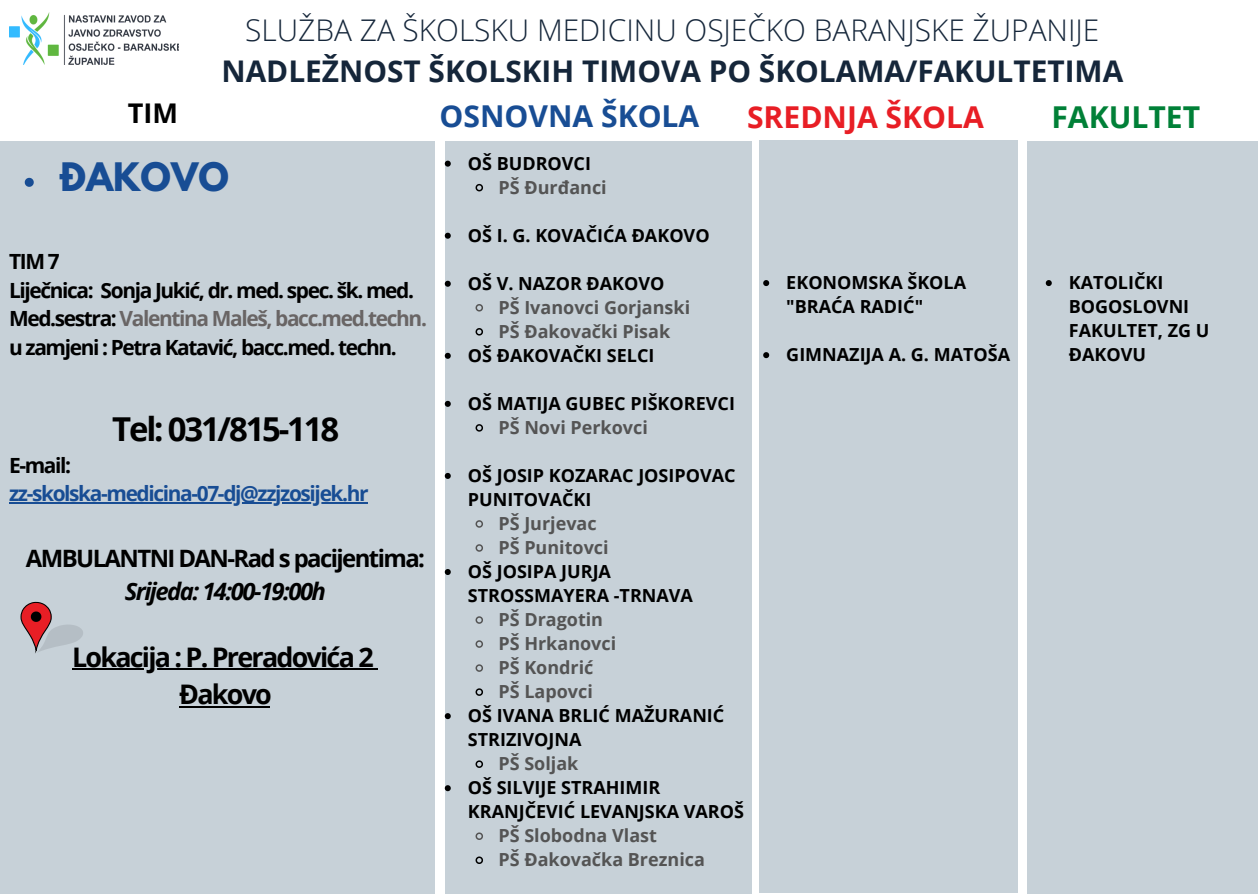
<style>
.page{position:relative;width:1258px;height:894px;background:#fff}
.page>*{position:absolute;margin:0;border:0;box-sizing:border-box;transform-origin:0 0}
.t1{font:700 34.8px "League Spartan";color:#184d94}
.t2{font:700 33px "Open Sans";letter-spacing:-.065em;color:#000}
.t3{font:700 30px "Open Sans";color:#184d94}
.t4{font:700 30px "Open Sans";color:#e81e25}
.t5{font:700 30px "Open Sans";color:#008037}
.t6{font:300 29.7px "Open Sans";color:#15263a}
.t7{font:700 29.7px "Open Sans";color:#15263a}
.t8{font:700 27px "Open Sans";letter-spacing:-.065em;color:#000}
.t9{font:700 24px "Open Sans";letter-spacing:-.065em;color:#000}
.t10{font:italic 700 24px "Open Sans";letter-spacing:-.065em;color:#000}
.t11{font:700 21px "Open Sans";letter-spacing:-.065em;color:#000}
.t12{font:700 21px "Open Sans";letter-spacing:-.065em;color:#696565}
.t13{font:700 21px "Open Sans";letter-spacing:-.065em;color:#184d94}
.t14{font:700 18px/24px "Open Sans";color:#000}
.t15{font:700 18px "Open Sans";color:#545454}
.s1{color:#000}
</style>
<div class="page">
<div style="left:0;top:141px;width:435px;height:752px;background:#c7d1d8"></div>
<div style="left:445px;top:141px;width:306px;height:752px;background:#c7d1d8"></div>
<div style="left:759px;top:141px;width:258px;height:751px;background:#c7d1d8"></div>
<div style="left:1027px;top:141px;width:231px;height:752px;background:#c7d1d8"></div>
<hr style="left:9px;top:502px;width:358px;height:2px;background:#184d94">
<hr style="left:72px;top:668px;width:102px;height:2px;background:#000">
<hr style="left:174px;top:668px;width:198px;height:2px;background:#000">
<hr style="left:179px;top:705px;width:91px;height:2px;background:#000">
<svg style="left:445px;top:161px;width:6px;height:6px"></svg>
<svg style="left:475px;top:183px;width:8px;height:9px"></svg>
<svg style="left:445px;top:233px;width:6px;height:6px"></svg>
<svg style="left:445px;top:281px;width:6px;height:6px"></svg>
<svg style="left:475px;top:304px;width:8px;height:8px"></svg>
<svg style="left:475px;top:328px;width:8px;height:8px"></svg>
<svg style="left:445px;top:353px;width:6px;height:6px"></svg>
<svg style="left:445px;top:401px;width:6px;height:6px"></svg>
<svg style="left:475px;top:424px;width:8px;height:8px"></svg>
<svg style="left:445px;top:473px;width:6px;height:6px"></svg>
<svg style="left:475px;top:520px;width:8px;height:8px"></svg>
<svg style="left:475px;top:544px;width:8px;height:8px"></svg>
<svg style="left:445px;top:569px;width:6px;height:6px"></svg>
<svg style="left:475px;top:616px;width:8px;height:8px"></svg>
<svg style="left:475px;top:640px;width:8px;height:8px"></svg>
<svg style="left:475px;top:664px;width:8px;height:8px"></svg>
<svg style="left:475px;top:688px;width:8px;height:8px"></svg>
<svg style="left:445px;top:713px;width:6px;height:6px"></svg>
<svg style="left:475px;top:760px;width:8px;height:8px"></svg>
<svg style="left:445px;top:785px;width:6px;height:6px"></svg>
<svg style="left:475px;top:832px;width:8px;height:8px"></svg>
<svg style="left:475px;top:856px;width:8px;height:8px"></svg>
<svg style="left:20px;top:601px;width:63px;height:52px"></svg>
<svg style="left:25px;top:178px;width:9px;height:9px"></svg>
<svg style="left:763px;top:280px;width:6px;height:6px"></svg>
<svg style="left:763px;top:352px;width:6px;height:6px"></svg>
<svg style="left:1046px;top:280px;width:6px;height:6px"></svg>
<img style="left:9px;top:13px;width:169px;height:52px">
<p class="t6" style="left:245px;top:9px;width:855px">SLUŽBA ZA ŠKOLSKU MEDICINU OSJEČKO BARANJSKE ŽUPANIJE</p>
<p class="t7" style="left:221px;top:50px;width:903px">NADLEŽNOST ŠKOLSKIH TIMOVA PO ŠKOLAMA/FAKULTETIMA</p>
<p class="t8" style="left:128px;top:94px;width:52px">TIM</p>
<p class="t3" style="left:439px;top:95px;width:261px">OSNOVNA ŠKOLA</p>
<p class="t4" style="left:747px;top:96px;width:238px">SREDNJA ŠKOLA</p>
<p class="t5" style="left:1051px;top:96px;width:150px">FAKULTET</p>
<p class="t1" style="left:59px;top:160px;width:171px">ĐAKOVO</p>
<p class="t14" style="left:468px;top:151px;width:125px">OŠ BUDROVCI</p>
<p class="t15" style="left:498px;top:174px;width:110px">PŠ Đurđanci</p>
<p class="t14" style="left:468px;top:223px;width:243px">OŠ I. G. KOVAČIĆA ĐAKOVO</p>
<p class="t14" style="left:468px;top:271px;width:198px">OŠ V. NAZOR ĐAKOVO</p>
<p class="t15" style="left:498px;top:294px;width:193px">PŠ Ivanovci Gorjanski</p>
<p class="t15" style="left:498px;top:318px;width:173px">PŠ Đakovački Pisak</p>
<p class="t14" style="left:468px;top:343px;width:188px">OŠ ĐAKOVAČKI SELCI</p>
<p class="t14" style="left:468px;top:391px;width:269px">OŠ MATIJA GUBEC PIŠKOREVCI</p>
<p class="t15" style="left:498px;top:414px;width:151px">PŠ Novi Perkovci</p>
<p class="t14" style="left:468px;top:463px;width:269px">OŠ JOSIP KOZARAC JOSIPOVAC<br>PUNITOVAČKI</p>
<p class="t15" style="left:498px;top:510px;width:100px">PŠ Jurjevac</p>
<p class="t15" style="left:498px;top:534px;width:112px">PŠ Punitovci</p>
<p class="t14" style="left:468px;top:559px;width:227px">OŠ JOSIPA JURJA<br>STROSSMAYERA -TRNAVA</p>
<p class="t15" style="left:498px;top:606px;width:106px">PŠ Dragotin</p>
<p class="t15" style="left:498px;top:630px;width:119px">PŠ Hrkanovci</p>
<p class="t15" style="left:498px;top:654px;width:97px">PŠ Kondrić</p>
<p class="t15" style="left:498px;top:678px;width:96px">PŠ Lapovci</p>
<p class="t14" style="left:468px;top:703px;width:258px">OŠ IVANA BRLIĆ MAŽURANIĆ<br>STRIZIVOJNA</p>
<p class="t15" style="left:498px;top:750px;width:81px">PŠ Soljak</p>
<p class="t14" style="left:468px;top:775px;width:278px">OŠ SILVIJE STRAHIMIR<br>KRANJČEVIĆ LEVANJSKA VAROŠ</p>
<p class="t15" style="left:498px;top:822px;width:160px">PŠ Slobodna Vlast</p>
<p class="t15" style="left:498px;top:846px;width:208px">PŠ Đakovačka Breznica</p>
<p class="t11" style="left:9px;top:247px;width:52px">TIM 7</p>
<p class="t11" style="left:9px;top:275px;width:406px">Liječnica: Sonja Jukić, dr. med. spec. šk. med.</p>
<p class="t12" style="left:9px;top:303px;width:419px"><span class="s1">Med.sestra:</span> Valentina Maleš, bacc.med.techn.</p>
<p class="t11" style="left:9px;top:332px;width:389px">u zamjeni : Petra Katavić, bacc.med. techn.</p>
<p class="t14" style="left:786px;top:270px;width:181px">EKONOMSKA ŠKOLA "BRAĆA RADIĆ"</p>
<p class="t14" style="left:786px;top:342px;width:225px">GIMNAZIJA A. G. MATOŠA</p>
<p class="t14" style="left:1069px;top:270px;width:142px">KATOLIČKI<br>BOGOSLOVNI<br>FAKULTET, ZG U<br>ĐAKOVU</p>
<p class="t2" style="left:112px;top:406px;width:229px">Tel: 031/815-118</p>
<p class="t11" style="left:9px;top:450px;width:64px">E-mail:</p>
<p class="t13" style="left:9px;top:478px;width:361px">zz-skolska-medicina-07-dj@zzjzosijek.hr</p>
<p class="t9" style="left:26px;top:541px;width:401px">AMBULANTNI DAN-Rad s pacijentima:</p>
<p class="t10" style="left:125px;top:574px;width:203px">Srijeda: 14:00-19:00h</p>
<p class="t8" style="left:72px;top:638px;width:303px">Lokacija : P. Preradovića 2</p>
<p class="t8" style="left:179px;top:675px;width:94px">Đakovo</p>
</div>
